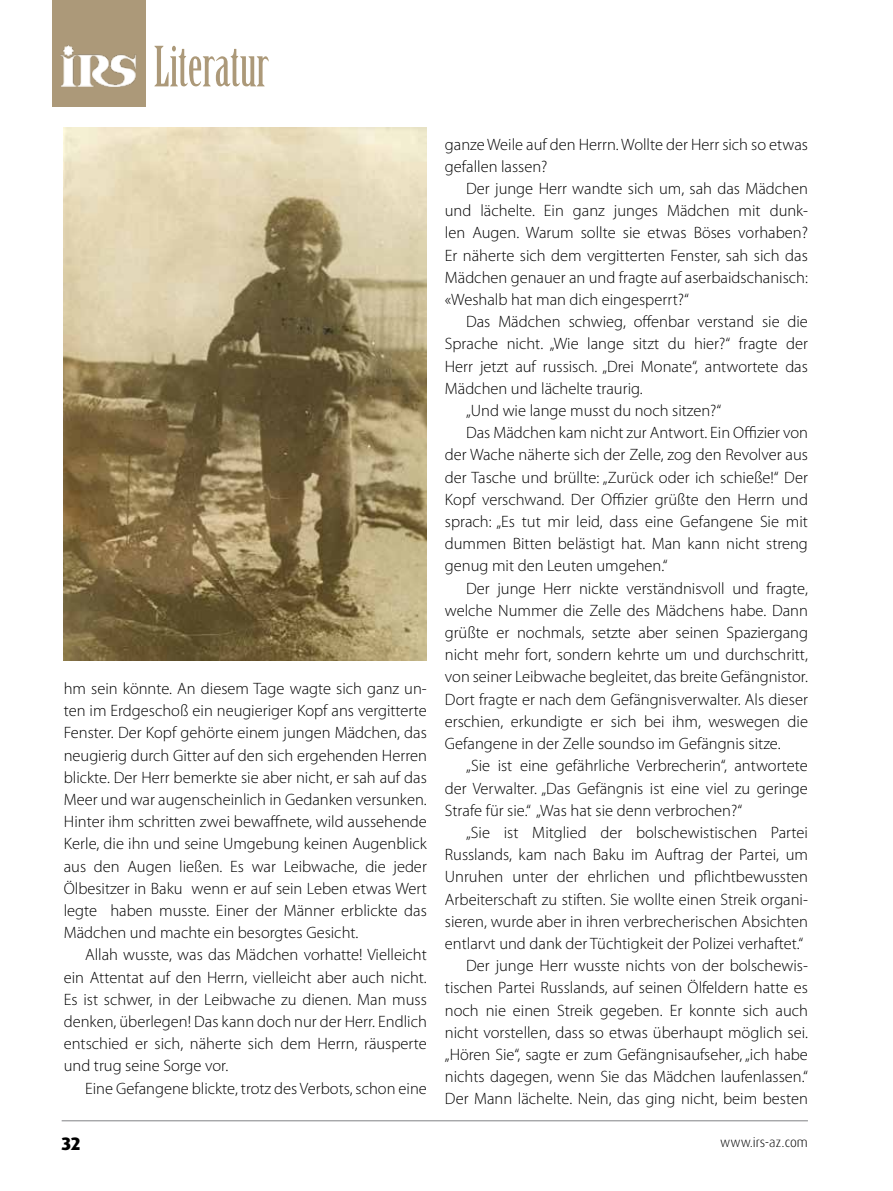
<style>
.page{position:relative;width:893px;height:1191px;background:#fff}
.page>*{position:absolute;margin:0;border:0;box-sizing:border-box;transform-origin:0 0}
.t1{font:54.15px "Birch Std";color:#ac9979}
.t2{font:800 18px "Dax Pro";color:#000}
.t3{font:300 16.5px/22.2px "Myriad Pro";color:#000;text-align:justify}
.t4{font:300 13.5px "Dax Pro";color:#000}
</style>
<div class="page">
<hr style="left:62px;top:1120px;width:746px;height:1px;background:#808285">
<img style="left:64px;top:128px;width:363px;height:532px">
<div style="left:52px;top:0;width:94px;height:106px;background:#ac9979"></div>
<img style="left:60px;top:45px;width:76px;height:41px">
<h1 class="t1" style="left:154px;top:36px;width:116px">Literatur</h1>
<p class="t3" style="left:64px;top:677px;width:365px">hm sein könnte. An diesem Tage wagte sich ganz un&shy;ten im Erdgeschoß ein neugieriger Kopf ans vergitterte Fenster. Der Kopf gehörte einem jungen Mädchen, das neugierig durch Gitter auf den sich ergehenden Herren blickte. Der Herr bemerkte sie aber nicht, er sah auf das Meer und war augenscheinlich in Gedanken versunken.<br>H inter ihm schritten zwei bewaffnete, wild aussehende Kerle, die ihn und seine Umgebung keinen Augenblick aus den Augen ließen. Es war Leibwache, die jeder Ölbesitzer in Baku wenn er auf sein Leben etwas Wert legte haben musste. Einer der Männer erblickte das Mädchen und machte ein besorgtes Gesicht.</p>
<p class="t3" style="left:64px;top:944px;width:365px;text-indent:21px">Allah wusste, was das Mädchen vorhatte! Vielleicht ein Attentat auf den Herrn, vielleicht aber auch nicht.<br>Es ist schwer, in der Leibwache zu dienen. Man muss denken, überlegen! Das kann doch nur der Herr. Endlich entschied er sich, näherte sich dem Herrn, räusperte und trug seine Sorge vor.</p>
<p class="t3" style="left:85px;top:1077px;width:343px">Eine Gefangene blickte, trotz des Verbots, schon eine</p>
<p class="t3" style="left:445px;top:133px;width:365px">ganze Weile auf den Herrn. Wollte der Herr sich so etwas gefallen lassen?</p>
<p class="t3" style="left:445px;top:178px;width:365px;text-indent:21px">Der junge Herr wandte sich um, sah das Mädchen und lächelte. Ein ganz junges Mädchen mit dunk&shy;len Augen. Warum sollte sie etwas Böses vorhaben?<br>Er näherte sich dem vergitterten Fenster, sah sich das Mädchen genauer an und fragte auf aserbaidschanisch: «Weshalb hat man dich eingesperrt?“</p>
<p class="t3" style="left:466px;top:311px;width:343px">Das Mädchen schwieg, offenbar verstand sie die</p>
<p class="t3" style="left:445px;top:333px;width:365px">Sprache nicht. „Wie lange sitzt du hier?“ fragte der</p>
<p class="t3" style="left:445px;top:355px;width:365px">Herr jetzt auf russisch. „Drei Monate“, antwortete das</p>
<p class="t3" style="left:445px;top:377px;width:199px">Mädchen und lächelte traurig.</p>
<p class="t3" style="left:466px;top:400px;width:257px">„Und wie lange musst du noch sitzen?“</p>
<p class="t3" style="left:466px;top:422px;width:343px">Das Mädchen kam nicht zur Antwort. Ein Offizier von</p>
<p class="t3" style="left:445px;top:444px;width:365px">der Wache näherte sich der Zelle, zog den Revolver aus</p>
<p class="t3" style="left:445px;top:466px;width:365px">der Tasche und brüllte: „Zurück oder ich schieße!“ Der</p>
<p class="t3" style="left:445px;top:488px;width:365px">Kopf verschwand. Der Offizier grüßte den Herrn und</p>
<p class="t3" style="left:445px;top:511px;width:365px">sprach: „Es tut mir leid, dass eine Gefangene Sie mit</p>
<p class="t3" style="left:445px;top:533px;width:365px">dummen Bitten belästigt hat. Man kann nicht streng</p>
<p class="t3" style="left:445px;top:555px;width:224px">genug mit den Leuten umgehen.“</p>
<p class="t3" style="left:466px;top:577px;width:343px">Der junge Herr nickte verständnisvoll und fragte,</p>
<p class="t3" style="left:445px;top:599px;width:365px">welche N ummer die Zelle des Mädchens habe. Dann</p>
<p class="t3" style="left:445px;top:622px;width:365px">grüßte er nochmals, setzte aber seinen Spaziergang</p>
<p class="t3" style="left:445px;top:644px;width:365px">nicht mehr fort, sondern kehrte um und durchschritt,</p>
<p class="t3" style="left:445px;top:666px;width:365px">von seiner Leibwache begleitet, das breite Gefängnistor.</p>
<p class="t3" style="left:445px;top:688px;width:365px">Dort fragte er nach dem Gefängnisverwalter. Als dieser</p>
<p class="t3" style="left:445px;top:710px;width:365px">erschien, erkundigte er sich bei ihm, weswegen die</p>
<p class="t3" style="left:445px;top:732px;width:337px">Gefangene in der Zelle soundso im Gefängnis sitze.</p>
<p class="t3" style="left:466px;top:755px;width:343px">„Sie ist eine gefährliche Verbrecherin“, antwortete</p>
<p class="t3" style="left:445px;top:777px;width:365px">der Verwalter. „Das Gefängnis ist eine viel zu geringe</p>
<p class="t3" style="left:445px;top:799px;width:299px">Strafe für sie.“ „Was hat sie denn verbrochen?“</p>
<p class="t3" style="left:466px;top:821px;width:343px">„Sie ist Mitglied der bolschewistischen Partei</p>
<p class="t3" style="left:445px;top:843px;width:365px">Russlands, kam nach Baku im Auftrag der Partei, um</p>
<p class="t3" style="left:445px;top:866px;width:365px">Unruhen unter der ehrlichen und pflichtbewussten</p>
<p class="t3" style="left:445px;top:888px;width:365px">Arbeiterschaft zu stiften. Sie wollte einen Streik organi-</p>
<p class="t3" style="left:445px;top:910px;width:365px">sieren, wurde aber in ihren verbrecherischen Absichten</p>
<p class="t3" style="left:445px;top:932px;width:360px">entlarvt und dank der Tüchtigkeit der Polizei verhaftet.“</p>
<p class="t3" style="left:466px;top:954px;width:343px">Der junge Herr wusste nichts von der bolschewis-</p>
<p class="t3" style="left:445px;top:977px;width:365px">tischen Partei Russlands, auf seinen Ölfeldern hatte es</p>
<p class="t3" style="left:445px;top:999px;width:365px">noch nie einen Streik gegeben. Er konnte sich auch</p>
<p class="t3" style="left:445px;top:1021px;width:365px">nicht vorstellen, dass so etwas überhaupt möglich sei.</p>
<p class="t3" style="left:445px;top:1043px;width:365px">„Hören Sie“, sagte er zum Gefängnisaufseher, „ich habe</p>
<p class="t3" style="left:445px;top:1065px;width:365px">nichts dagegen, wenn Sie das Mädchen laufenlassen.“</p>
<p class="t3" style="left:445px;top:1088px;width:365px">Der Mann lächelte. Nein, das ging nicht, beim besten</p>
<p class="t2" style="left:62px;top:1131px;width:20px">32</p>
<p class="t4" style="left:720px;top:1133px;width:89px">www.irs-az.com</p>
</div>
